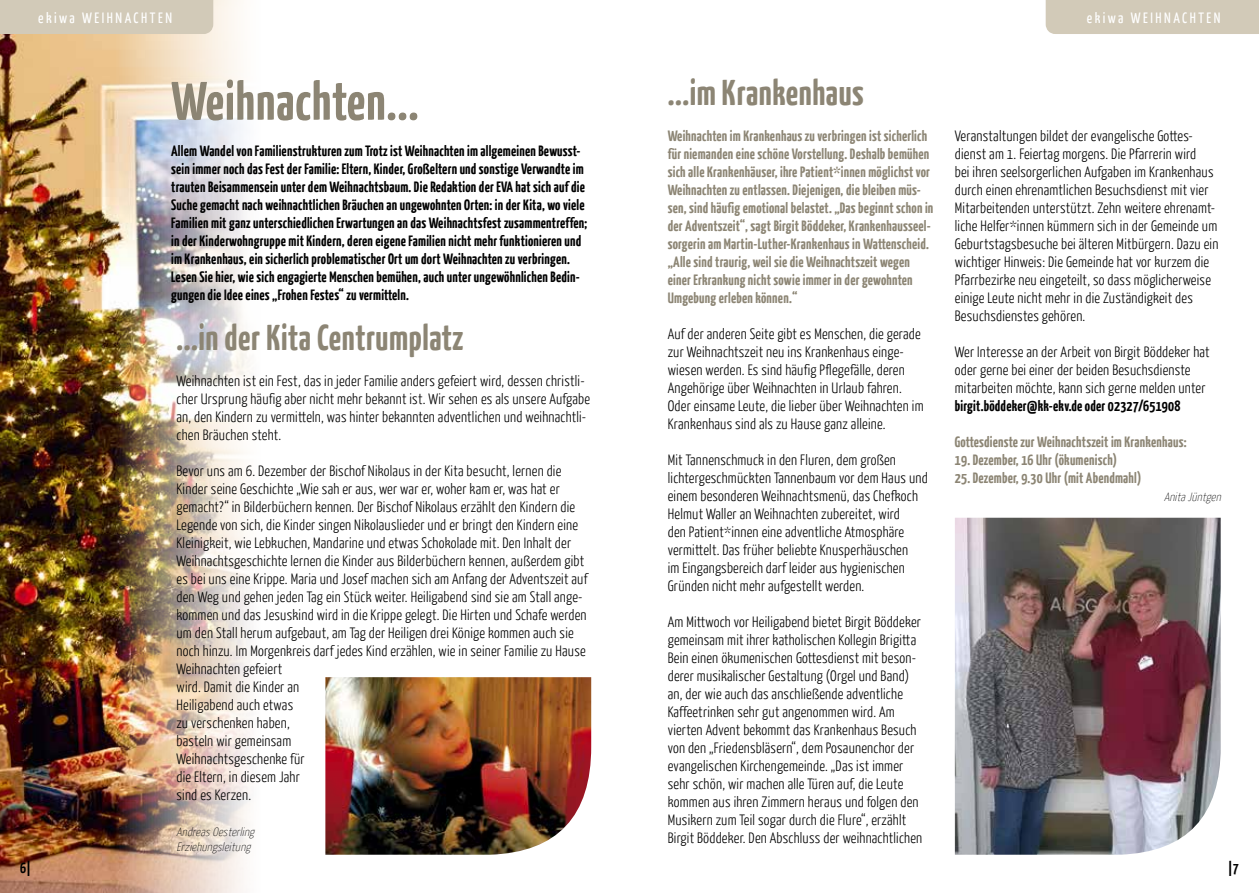
<style>
.page{position:relative;width:1259px;height:893px;background:#fff}
.page>*{position:absolute;margin:0;border:0;box-sizing:border-box;transform-origin:0 0}
.t1{font:700 54px "Yanone Kaffeesatz";letter-spacing:.015em;color:#8c8574}
.t2{font:700 36px "Yanone Kaffeesatz";letter-spacing:.015em;color:#8c8574}
.t3{font:300 15px/18px "Yanone Kaffeesatz";letter-spacing:.015em;color:#000}
.t4{font:700 15px/18px "Yanone Kaffeesatz";letter-spacing:.015em;color:#000}
.t5{font:700 15px/18px "Yanone Kaffeesatz";letter-spacing:.015em;color:#8c8574}
.t6{font:15px "Yanone Kaffeesatz";letter-spacing:.17em;color:#fff}
.t7{font:italic 100 12px/15px "Yanone Kaffeesatz";color:#000}
</style>
<div class="page">
<img style="left:0;top:0;width:250px;height:893px">
<img style="left:955px;top:518px;width:265px;height:337px">
<img style="left:325px;top:677px;width:266px;height:178px">
<div style="left:0;top:0;width:213px;height:34px;background:#d2cab8"></div>
<div style="left:1045px;top:0;width:214px;height:34px;background:#d2cab8"></div>
<p class="t6" style="left:38px;top:8px;width:135px">ekiwa WEIHNACHTEN</p>
<p class="t6" style="left:1087px;top:8px;width:135px">ekiwa WEIHNACHTEN</p>
<h1 class="t1" style="left:171px;top:65px;width:249px">Weihnachten...</h1>
<p class="t4" style="left:171px;top:141px;width:418px">Allem Wandel von Familienstrukturen zum Trotz ist Weihnachten im allgemeinen Bewusst&shy;sein immer noch das Fest der Familie: Eltern, Kinder, Großeltern und sonstige Verwandte im trauten Beisammensein unter dem Weihnachtsbaum. Die Redaktion der EVA hat sich auf die Suche gemacht nach weihnachtlichen Bräuchen an ungewohnten Orten: in der Kita, wo viele Familien mit ganz unterschiedlichen Erwartungen an das Weihnachtsfest zusammentreffen; in der Kinderwohngruppe mit Kindern, deren eigene Familien nicht mehr funktionieren und im Krankenhaus, ein sicherlich problematischer Ort um dort Weihnachten zu verbringen.<br>Lesen Sie hier, wie sich engagierte Menschen bemühen, auch unter ungewöhnlichen Bedin&shy;gungen die Idee eines „Frohen Festes“ zu vermitteln.</p>
<h2 class="t2" style="left:176px;top:314px;width:288px">...in der Kita Centrumplatz</h2>
<p class="t3" style="left:176px;top:371px;width:415px">Weihnachten ist ein Fest, das in jeder Familie anders gefeiert wird, dessen christli&shy;cher Ursprung häufig aber nicht mehr bekannt ist. Wir sehen es als unsere Aufgabe an, den Kindern zu vermitteln, was hinter bekannten adventlichen und weihnachtli&shy;chen Bräuchen steht.</p>
<p class="t3" style="left:176px;top:461px;width:412px">Bevor uns am 6. Dezember der Bischof Nikolaus in der Kita besucht, lernen die Kinder seine Geschichte „Wie sah er aus, wer war er, woher kam er, was hat er gemacht?“ in Bilderbüchern kennen. Der Bischof Nikolaus erzählt den Kindern die Legende von sich, die Kinder singen Nikolauslieder und er bringt den Kindern eine Kleinigkeit, wie Lebkuchen, Mandarine und etwas Schokolade mit. Den Inhalt der Weihnachtsgeschichte lernen die Kinder aus Bilderbüchern kennen, außerdem gibt es bei uns eine Krippe. Maria und Josef machen sich am Anfang der Adventszeit auf den Weg und gehen jeden Tag ein Stück weiter. Heiligabend sind sie am Stall ange&shy;kommen und das Jesuskind wird in die Krippe gelegt. Die Hirten und Schafe werden um den Stall herum aufgebaut, am Tag der Heiligen drei Könige kommen auch sie noch hinzu. Im Morgenkreis darf jedes Kind erzählen, wie in seiner Familie zu Hause Weihnachten gefeiert<br>wird. Damit die Kinder an<br>Heiligabend auch etwas<br>zu verschenken haben,<br>basteln wir gemeinsam<br>Weihnachtsgeschenke für<br>die Eltern, in diesem Jahr<br>sind es Kerzen.</p>
<p class="t7" style="left:176px;top:824px;width:82px">AndreasOesterling<br>Erziehungsleitung</p>
<h2 class="t2" style="left:668px;top:69px;width:197px">...im Krankenhaus</h2>
<p class="t5" style="left:668px;top:126px;width:267px">Weihnachten im Krankenhaus zu verbringen ist sicherlich für niemanden eine schöne Vorstellung. Deshalb bemühen sich alle Krankenhäuser, ihre Patient*innen möglichst vor Weihnachten zu entlassen. Diejenigen, die bleiben müs&shy;sen, sind häufig emotional belastet. „Das beginnt schon in der Adventszeit“, sagt Birgit Böddeker, Krankenhausseel&shy;sorgerin am Martin-Luther-Krankenhaus in Wattenscheid. „Alle sind traurig, weil sie die Weihnachtszeit wegen einer Erkrankung nicht sowie immer in der gewohnten Umgebung erleben können.“</p>
<p class="t3" style="left:668px;top:325px;width:257px">Auf der anderen Seite gibt es Menschen, die gerade zur Weihnachtszeit neu ins Krankenhaus einge&shy;wiesen werden. Es sind häufig Pflegefälle, deren Angehörige über Weihnachten in Urlaub fahren.<br>Oder einsame Leute, die lieber über Weihnachten im Krankenhaus sind als zu Hause ganz alleine.</p>
<p class="t3" style="left:668px;top:451px;width:261px">Mit Tannenschmuck in den Fluren, dem großen lichtergeschmückten Tannenbaum vor dem Haus und einem besonderen Weihnachtsmenü, das Chefkoch Helmut Waller an Weihnachten zubereitet, wird<br>den Patient*innen eine adventliche Atmosphäre vermittelt. Das früher beliebte Knusperhäuschen<br>im Eingangsbereich darf leider aus hygienischen Gründen nicht mehr aufgestellt werden.</p>
<p class="t3" style="left:668px;top:613px;width:256px">Am Mittwoch vor Heiligabend bietet Birgit Böddeker gemeinsam mit ihrer katholischen Kollegin Brigitta Bein einen ökumenischen Gottesdienst mit beson&shy;derer musikalischer Gestaltung (Orgel und Band) an, der wie auch das anschließende adventliche Kaffeetrinken sehr gut angenommen wird. Am vierten Advent bekommt das Krankenhaus Besuch von den „Friedensbläsern“, dem Posaunenchor der evangelischen Kirchengemeinde. „Das ist immer sehr schön, wir machen alle Türen auf, die Leute kommen aus ihren Zimmern heraus und folgen den Musikern zum Teil sogar durch die Flure“, erzählt Birgit Böddeker. Den Abschluss der weihnachtlichen</p>
<p class="t3" style="left:955px;top:127px;width:265px">Veranstaltungen bildet der evangelische Gottes&shy;dienst am 1. Feiertag morgens. Die Pfarrerin wird<br>bei ihren seelsorgerlichen Aufgaben im Krankenhaus durch einen ehrenamtlichen Besuchsdienst mit vier Mitarbeitenden unterstützt. Zehn weitere ehrenamt&shy;liche Helfer*innen kümmern sich in der Gemeinde um Geburtstagsbesuche bei älteren Mitbürgern. Dazu ein wichtiger Hinweis: Die Gemeinde hat vor kurzem die Pfarrbezirke neu eingeteilt, so dass möglicherweise einige Leute nicht mehr in die Zuständigkeit des Besuchsdienstes gehören.</p>
<p class="t3" style="left:955px;top:343px;width:256px">Wer Interesse an der Arbeit von Birgit Böddeker hat oder gerne bei einer der beiden Besuchsdienste mitarbeiten möchte, kann sich gerne melden unter</p>
<p class="t4" style="left:955px;top:396px;width:227px">birgit.böddeker@kk-ekv.de oder 02327/651908</p>
<p class="t5" style="left:955px;top:432px;width:233px">Gottesdienste zur Weihnachtszeit im Krankenhaus:</p>
<p class="t5" style="left:955px;top:450px;width:164px">19. Dezember, 16 Uhr (ökumenisch)</p>
<p class="t5" style="left:955px;top:468px;width:188px">25. Dezember, 9.30 Uhr (mit Abendmahl)</p>
<p class="t7" style="left:1164px;top:489px;width:61px">AnitaJüntgen</p>
<p class="t4" style="left:20px;top:858px;width:12px">6|</p>
<p class="t4" style="left:1228px;top:858px;width:12px">|7</p>
</div>
